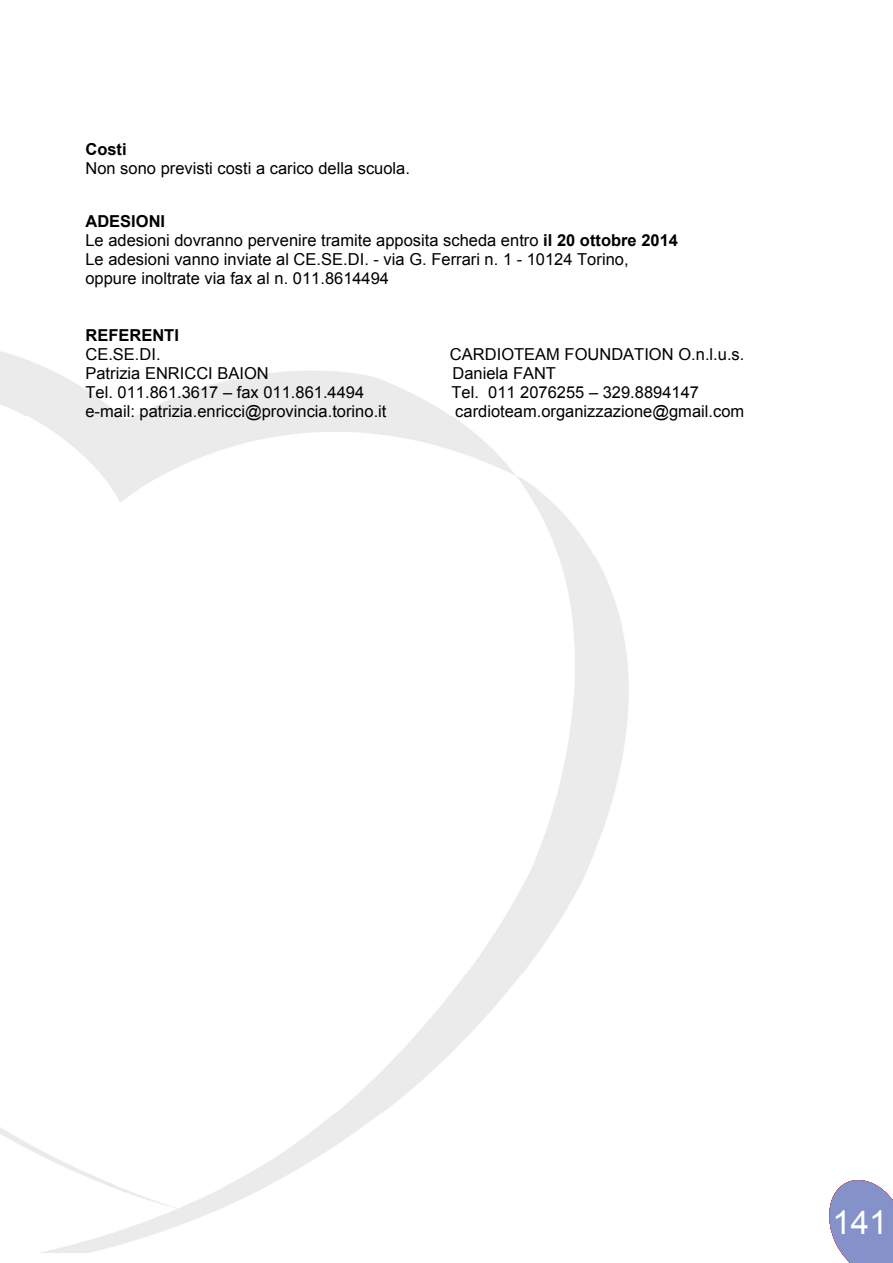
<style>
.page{position:relative;width:893px;height:1263px;background:#fff}
.page>*{position:absolute;margin:0;border:0;box-sizing:border-box;transform-origin:0 0}
.t1{font:36px "Arial";color:#fff}
.t2{font:33px "Arial";color:#fff}
.t3{font:16.5px/18.9px "Arial";color:#000}
.t4{font:700 16.5px "Arial";color:#000}
.s1{font-weight:700}
</style>
<div class="page">
<svg style="left:829px;top:1180px;width:64px;height:83px;background:#969fce"></svg>
<p class="t4" style="left:85px;top:139px;width:43px">Costi</p>
<p class="t3" style="left:85px;top:159px;width:326px">Non sono previsti costi a carico della scuola.</p>
<p class="t3" style="left:85px;top:212px;width:594px"><span class="s1">ADESIONI<br></span>Le adesioni dovranno pervenire tramite apposita scheda entro <span class="s1">il 20 ottobre 2014<br></span>Le adesioni vanno inviate al CE.SE.DI. - via G. Ferrari n. 1 - 10124 Torino, oppure inoltrate via fax al n. 011.8614494</p>
<p class="t4" style="left:85px;top:324px;width:95px">REFERENTI</p>
<p class="t3" style="left:85px;top:345px;width:77px">CE.SE.DI.</p>
<p class="t3" style="left:450px;top:345px;width:296px">CARDIOTEAM FOUNDATION O.n.l.u.s.</p>
<p class="t3" style="left:85px;top:364px;width:185px">Patrizia ENRICCI BAION</p>
<p class="t3" style="left:452px;top:364px;width:105px">Daniela FANT</p>
<p class="t3" style="left:85px;top:383px;width:280px">Tel. 011.861.3617 – fax 011.861.4494</p>
<p class="t3" style="left:451px;top:383px;width:249px">Tel. 011 2076255 – 329.8894147</p>
<p class="t3" style="left:85px;top:402px;width:303px">e-mail: patrizia.enricci@provincia.torino.it</p>
<p class="t3" style="left:455px;top:402px;width:290px">cardioteam.organizzazione@gmail.com</p>
<h1 class="t1" style="left:849px;top:1198px;width:26px">6V</h1>
<h2 class="t2" style="left:832px;top:1200px;width:57px">141</h2>
</div>
